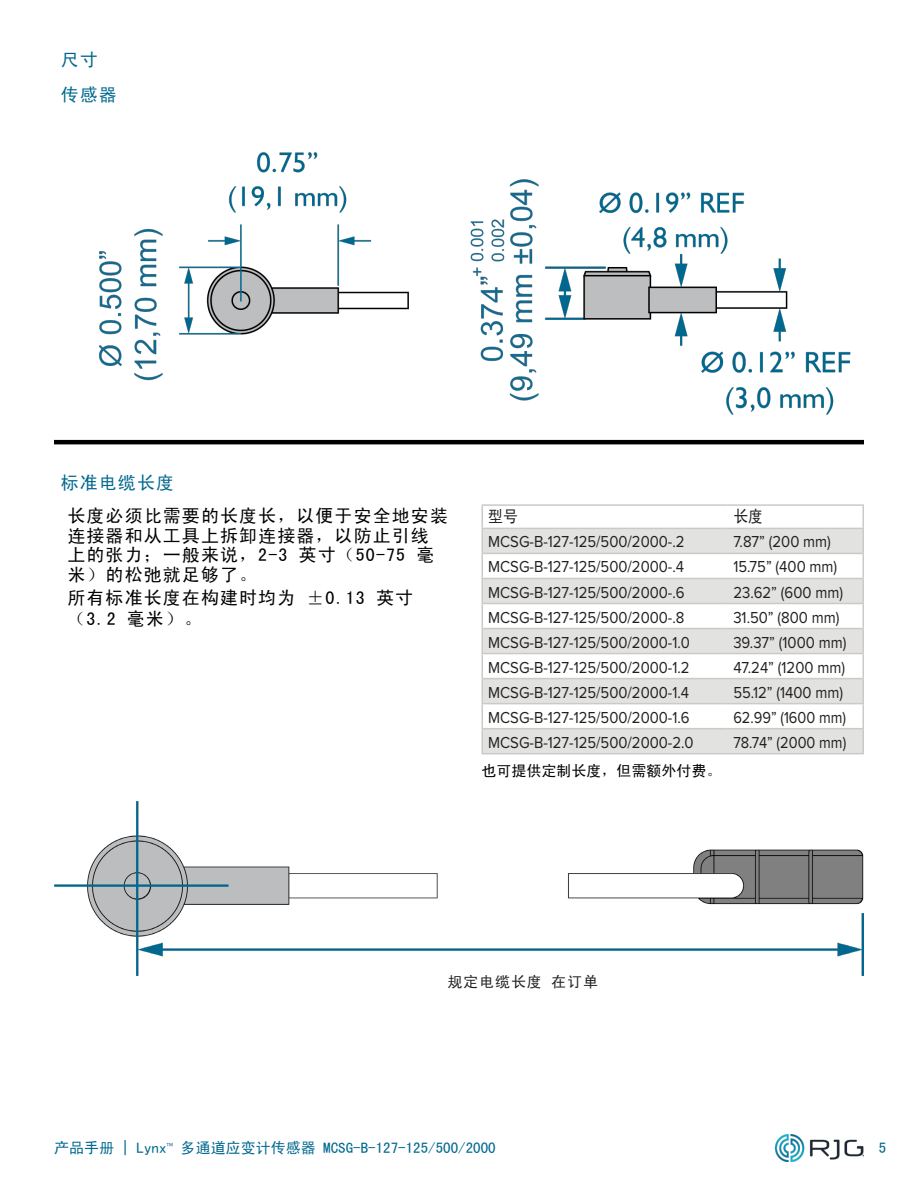
<style>
.page{position:relative;width:918px;height:1188px;background:#fff}
.page>*{position:absolute;margin:0;border:0;box-sizing:border-box;transform-origin:0 0}
.t1{font:18px/19.5px "Sim Hei";letter-spacing:.06em;color:#000}
.t2{font:18px/34.5px "Sim Hei";letter-spacing:.06em;color:#00688f}
.t3{font:16.5px "Proxima Nova";color:#231f20;scale:.9 1}
.t4{font:16.5px "Proxima Nova";color:#231f20;scale:.88 1}
.t5{font:16.5px "Sim Hei";color:#231f20;scale:.9 1}
.t6{font:15px "Sim Hei";color:#00688f}
.t7{font:15px "Sim Hei";color:#000}
.t8{font:15px "Sim Hei";letter-spacing:.06em;color:#231f20}
.s1{font-family:"Proxima Nova"}
</style>
<div class="page">
<img style="left:776px;top:1134px;width:88px;height:27px">
<img style="left:98px;top:152px;width:310px;height:229px">
<img style="left:470px;top:179px;width:381px;height:235px">
<hr style="left:54px;top:440px;width:810px;height:4px;background:#000">
<img style="left:54px;top:801px;width:810px;height:175px">
<svg style="left:483px;top:529px;width:379px;height:224px;fill:#e2e2e1"></svg>
<hr style="left:482px;top:504px;width:245px;height:2px;background:#cdc9c8">
<hr style="left:727px;top:504px;width:137px;height:2px;background:#cdc9c8">
<hr style="left:482px;top:528px;width:245px;height:1px;background:#cdc9c8">
<hr style="left:727px;top:528px;width:137px;height:1px;background:#cdc9c8">
<hr style="left:482px;top:553px;width:245px;height:1px;background:#cdc9c8">
<hr style="left:727px;top:553px;width:137px;height:1px;background:#cdc9c8">
<hr style="left:482px;top:578px;width:245px;height:1px;background:#cdc9c8">
<hr style="left:727px;top:578px;width:137px;height:1px;background:#cdc9c8">
<hr style="left:482px;top:603px;width:245px;height:1px;background:#cdc9c8">
<hr style="left:727px;top:603px;width:137px;height:1px;background:#cdc9c8">
<hr style="left:482px;top:628px;width:245px;height:1px;background:#cdc9c8">
<hr style="left:727px;top:628px;width:137px;height:1px;background:#cdc9c8">
<hr style="left:482px;top:653px;width:245px;height:1px;background:#cdc9c8">
<hr style="left:727px;top:653px;width:137px;height:1px;background:#cdc9c8">
<hr style="left:482px;top:678px;width:245px;height:1px;background:#cdc9c8">
<hr style="left:727px;top:678px;width:137px;height:1px;background:#cdc9c8">
<hr style="left:482px;top:703px;width:245px;height:1px;background:#cdc9c8">
<hr style="left:727px;top:703px;width:137px;height:1px;background:#cdc9c8">
<hr style="left:482px;top:728px;width:245px;height:1px;background:#cdc9c8">
<svg style="left:482px;top:506px;width:1px;height:247px"></svg>
<hr style="left:727px;top:728px;width:137px;height:1px;background:#cdc9c8">
<hr style="left:482px;top:753px;width:245px;height:1px;background:#cdc9c8">
<hr style="left:727px;top:753px;width:137px;height:1px;background:#cdc9c8">
<hr style="left:862px;top:506px;width:2px;height:22px;background:#cdc9c8">
<hr style="left:862px;top:529px;width:2px;height:24px;background:#cdc9c8">
<hr style="left:862px;top:554px;width:2px;height:24px;background:#cdc9c8">
<hr style="left:862px;top:579px;width:2px;height:24px;background:#cdc9c8">
<hr style="left:862px;top:604px;width:2px;height:24px;background:#cdc9c8">
<hr style="left:862px;top:629px;width:2px;height:24px;background:#cdc9c8">
<hr style="left:862px;top:654px;width:2px;height:24px;background:#cdc9c8">
<hr style="left:862px;top:679px;width:2px;height:24px;background:#cdc9c8">
<hr style="left:862px;top:704px;width:2px;height:24px;background:#cdc9c8">
<hr style="left:862px;top:729px;width:2px;height:24px;background:#cdc9c8">
<p class="t2" style="left:61px;top:43px;width:58px">尺寸传感器</p>
<p class="t2" style="left:61px;top:466px;width:115px">标准电缆长度</p>
<p class="t1" style="left:68px;top:506px;width:382px">长度必须比需要的长度长，以便于安全地安装连接器和从工具上拆卸连接器，以防止引线上的张力；一般来说，2-3 英寸（50-75 毫米）的松弛就足够了。</p>
<p class="t1" style="left:68px;top:587px;width:347px;line-height:21px">所有标准长度在构建时均为 ±0.13 英寸（3.2 毫米）。</p>
<p class="t5" style="left:488px;top:508px;width:34px">型号</p>
<p class="t5" style="left:733px;top:508px;width:34px">长度</p>
<p class="t3" style="left:488px;top:530px;width:220px">MCSG-B-127-125/500/2000-.2</p>
<p class="t3" style="left:733px;top:530px;width:110px">7.87” (200 mm)</p>
<p class="t3" style="left:488px;top:555px;width:219px">MCSG-B-127-125/500/2000-.4</p>
<p class="t3" style="left:733px;top:555px;width:117px">15.75” (400 mm)</p>
<p class="t3" style="left:488px;top:580px;width:220px">MCSG-B-127-125/500/2000-.6</p>
<p class="t3" style="left:733px;top:580px;width:123px">23.62” (600 mm)</p>
<p class="t3" style="left:488px;top:605px;width:220px">MCSG-B-127-125/500/2000-.8</p>
<p class="t3" style="left:733px;top:605px;width:119px">31.50” (800 mm)</p>
<p class="t3" style="left:488px;top:630px;width:226px">MCSG-B-127-125/500/2000-1.0</p>
<p class="t3" style="left:733px;top:630px;width:127px">39.37” (1000 mm)</p>
<p class="t3" style="left:488px;top:655px;width:225px">MCSG-B-127-125/500/2000-1.2</p>
<p class="t3" style="left:733px;top:655px;width:126px">47.24” (1200 mm)</p>
<p class="t3" style="left:488px;top:680px;width:225px">MCSG-B-127-125/500/2000-1.4</p>
<p class="t3" style="left:733px;top:680px;width:124px">55.12” (1400 mm)</p>
<p class="t3" style="left:488px;top:705px;width:225px">MCSG-B-127-125/500/2000-1.6</p>
<p class="t4" style="left:733px;top:705px;width:130px">62.99” (1600 mm)</p>
<p class="t3" style="left:488px;top:730px;width:230px">MCSG-B-127-125/500/2000-2.0</p>
<p class="t4" style="left:733px;top:730px;width:130px">78.74” (2000 mm)</p>
<p class="t7" style="left:482px;top:763px;width:241px">也可提供定制长度，但需额外付费。</p>
<p class="t8" style="left:447px;top:974px;width:152px">规定电缆长度 在订单</p>
<p class="t6" style="left:54px;top:1140px;width:443px">产品手册 | Lynx<span class="s1">™</span> 多通道应变计传感器 MCSG‑B‑127‑125/500/2000</p>
<p class="t6" style="left:879px;top:1140px;width:9px">5</p>
</div>
